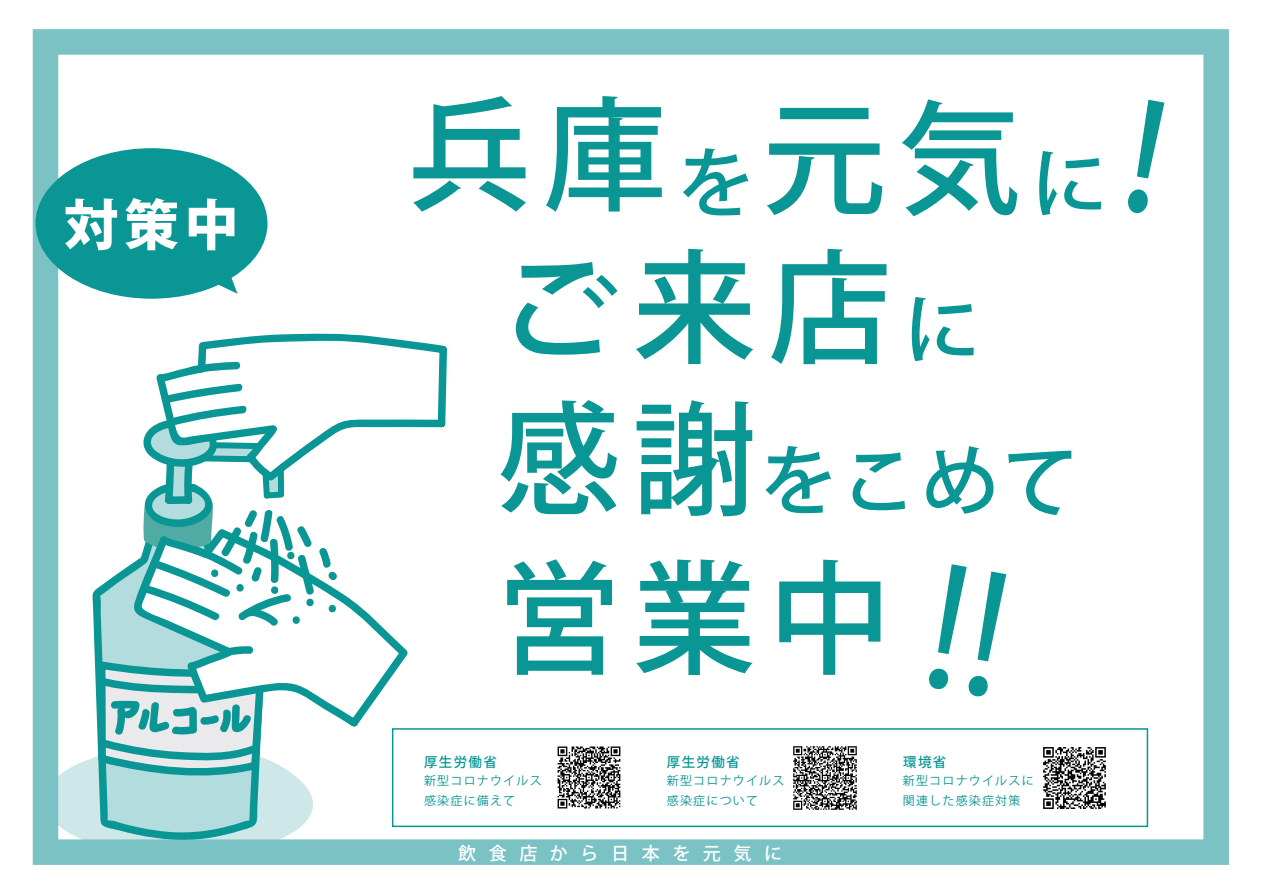
<style>
.page{position:relative;width:1263px;height:893px;background:#fff}
.page>*{position:absolute;margin:0;border:0;box-sizing:border-box;transform-origin:0 0}
.t1{font:500 123.15px/159.1px "Koz Go Pr 6 N";letter-spacing:.1em;color:#0a9695}
.t2{font:500 76.8px "Koz Go Pr 6 N";color:#0a9695}
.t3{font:800 54.6px "Koz Go Pr 6 N";color:#fff}
.t4{font:500 18px "Koz Go Pr 6 N";letter-spacing:.7em;color:#fff}
.t5{font:500 13.5px "Koz Go Pr 6 N";letter-spacing:.1em;color:#0a9695}
.t6{font:12px/19.5px "Koz Go Pr 6 N";letter-spacing:.1em;color:#0a9695}
.s1{font-size:76.8px}
</style>
<div class="page">
<svg style="left:60px;top:758px;width:253px;height:80px;fill:#cee8e9"></svg>
<div style="left:33px;top:29px;width:1196px;height:836px;border:26px solid #7bc2c5"></div>
<div style="left:392px;top:728px;width:756px;height:99px;background:#fff;border:2px solid #0a9695"></div>
<div style="left:36px;top:148px;width:231px;height:151px;background:#0a9695;border-radius:50%"></div>
<svg style="left:199px;top:274px;width:38px;height:20px"></svg>
<img style="left:1043px;top:747px;width:63px;height:62px">
<img style="left:793px;top:746px;width:64px;height:64px">
<img style="left:557px;top:746px;width:64px;height:63px">
<svg style="left:92px;top:563px;width:177px;height:278px;fill:#b2dcdd"></svg>
<svg style="left:132px;top:559px;width:276px;height:169px"></svg>
<svg style="left:98px;top:646px;width:167px;height:135px"></svg>
<svg style="left:138px;top:333px;width:309px;height:295px"></svg>
<h3 class="t3" style="left:64px;top:194px;width:176px">対策中</h3>
<h1 class="t1" style="left:408px;top:80px;width:615px">兵庫<span class="s1">を</span>元気</h1>
<h1 class="t1" style="left:497px;top:231px;width:485px">ご来店<span class="s1">に</span></h1>
<h2 class="t2" style="left:1031px;top:140px;width:78px">に</h2>
<h1 class="t1" style="left:497px;top:383px;width:396px">感謝営業中</h1>
<h2 class="t2" style="left:760px;top:438px;width:320px">をこめて</h2>
<p class="t5" style="left:424px;top:754px;width:74px">厚生労働省</p>
<p class="t5" style="left:667px;top:754px;width:74px">厚生労働省</p>
<p class="t5" style="left:903px;top:754px;width:45px">環境省</p>
<p class="t6" style="left:424px;top:771px;width:119px">新型コロナウイルス感染症に備えて</p>
<p class="t6" style="left:667px;top:771px;width:119px">新型コロナウイルス感染症について</p>
<p class="t6" style="left:903px;top:771px;width:132px">新型コロナウイルスに関連した感染症対策</p>
<h3 class="t4" style="left:458px;top:843px;width:325px">飲食店から日本を元気に</h3>
</div>
